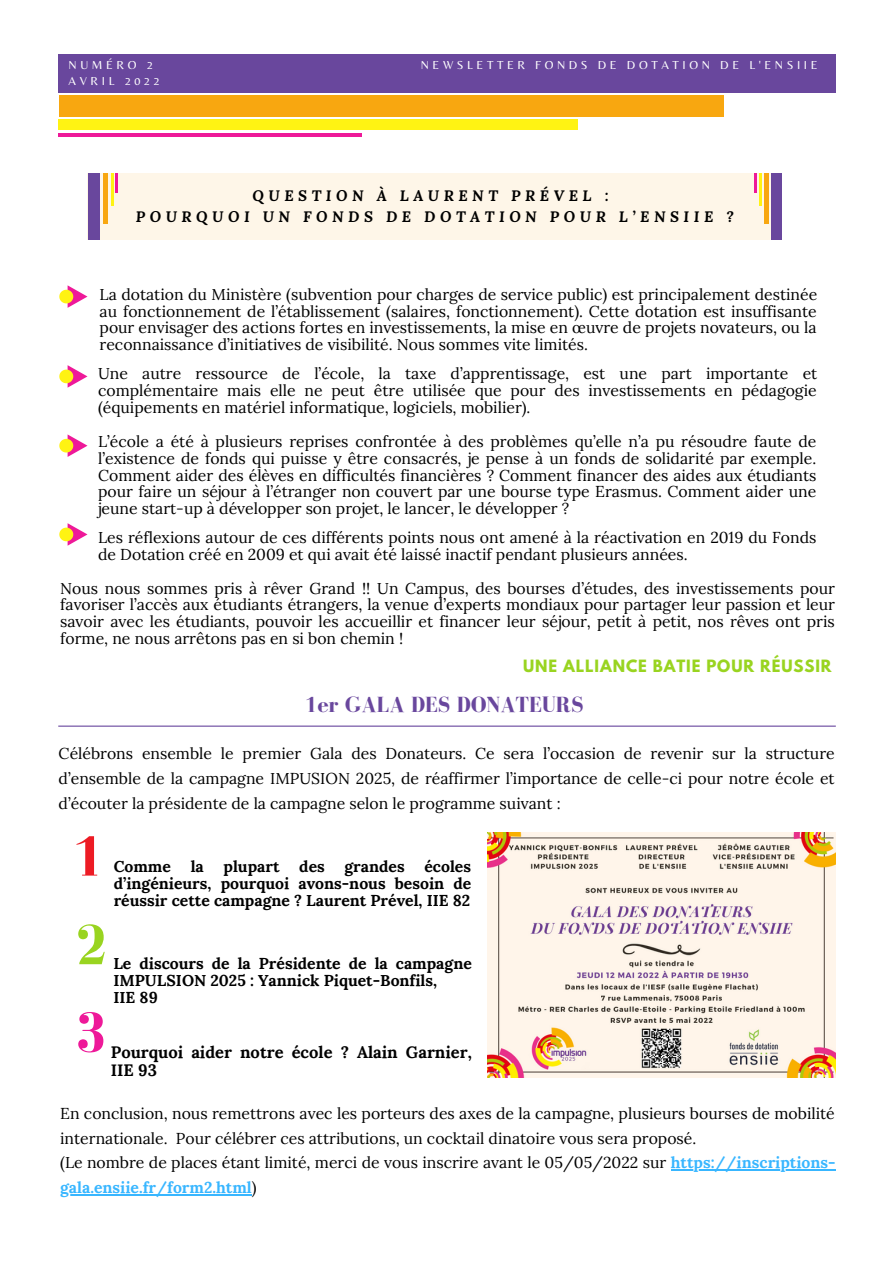
<style>
.page{position:relative;width:894px;height:1264px;background:#fff}
.page>*{position:absolute;margin:0;border:0;box-sizing:border-box;transform-origin:0 0}
.t1{font:700 58.5px "Bodoni FLF";color:#ed1b24}
.t2{font:700 58.5px "Bodoni FLF";color:#99d420}
.t3{font:700 58.5px "Bodoni FLF";color:#ee1999}
.t4{font:700 22.5px "Bodoni FLF";color:#69479d}
.t5{font:700 16.5px/18px "Lora";color:#000}
.t6{font:15.75px/17px "Lora";color:#000;text-align:justify}
.t7{font:700 15.75px/17px "Lora";color:#000;text-align:justify}
.t8{font:italic 700 15px "Lora";letter-spacing:.3em;color:#000}
.t9{font:700 15px "League Spartan";letter-spacing:.06em;color:#99d420}
.t10{font:12px "Belleza";letter-spacing:.3em;color:#fff}
.s1{font-weight:700;color:#38b6ff}
</style>
<div class="page">
<div style="left:88px;top:173px;width:693px;height:67px;background:#fef6e8"></div>
<div style="left:59px;top:54px;width:776px;height:38px;background:#69479d"></div>
<div style="left:59px;top:95px;width:664px;height:22px;background:#f8a710"></div>
<div style="left:59px;top:120px;width:519px;height:10px;background:#fff313"></div>
<hr style="left:59px;top:133px;width:302px;height:3px;background:#ee1999">
<div style="left:103px;top:173px;width:5px;height:51px;background:#f8a710"></div>
<hr style="left:111px;top:173px;width:3px;height:33px;background:#fff313">
<svg style="left:116px;top:173px;width:2px;height:19px"></svg>
<div style="left:88px;top:173px;width:11px;height:67px;background:#69479d"></div>
<hr style="left:764px;top:173px;width:4px;height:51px;background:#f8a710">
<hr style="left:759px;top:173px;width:2px;height:33px;background:#fff313">
<svg style="left:754px;top:174px;width:2px;height:19px"></svg>
<div style="left:771px;top:173px;width:10px;height:67px;background:#69479d"></div>
<svg style="left:59px;top:285px;width:28px;height:23px"></svg>
<img style="left:487px;top:832px;width:348px;height:245px">
<svg style="left:59px;top:365px;width:28px;height:22px"></svg>
<svg style="left:59px;top:434px;width:28px;height:23px"></svg>
<svg style="left:59px;top:523px;width:28px;height:22px"></svg>
<hr style="left:670px;top:1169px;width:165px;height:1px;background:#38b6ff">
<hr style="left:60px;top:1194px;width:192px;height:1px;background:#38b6ff">
<hr style="left:58px;top:725px;width:777px;height:1px;background:#69479d">
<p class="t10" style="left:69px;top:58px;width:86px">NUMÉRO 2</p>
<p class="t10" style="left:420px;top:58px;width:398px">NEWSLETTER FONDS DE DOTATION DE L'ENSIIE</p>
<p class="t10" style="left:69px;top:74px;width:92px">AVRIL 2022</p>
<p class="t8" style="left:252px;top:185px;width:357px">QUESTION À LAURENT PRÉVEL :</p>
<p class="t8" style="left:136px;top:207px;width:599px">POURQUOI UN FONDS DE DOTATION POUR L’ENSIIE ?</p>
<p class="t6" style="left:100px;top:285px;width:719px">La dotation du Ministère (subvention pour charges de service public) est principalement destinée au fonctionnement de l’établissement (salaires, fonctionnement). Cette dotation est insuffisante pour envisager des actions fortes en investissements, la mise en œuvre de projets novateurs, ou la reconnaissance d’initiatives de visibilité. Nous sommes vite limités.</p>
<p class="t6" style="left:98px;top:365px;width:720px">Une autre ressource de l’école, la taxe d’apprentissage, est une part importante et complémentaire mais elle ne peut être utilisée que pour des investissements en pédagogie (équipements en matériel informatique, logiciels, mobilier).</p>
<p class="t6" style="left:98px;top:432px;width:719px">L’école a été à plusieurs reprises confrontée à des problèmes qu’elle n’a pu résoudre faute de l’existence de fonds qui puisse y être consacrés, je pense à un fonds de solidarité par exemple.<br>Comment aider des élèves en difficultés financières ? Comment financer des aides aux étudiants pour faire un séjour à l’étranger non couvert par une bourse type Erasmus. Comment aider une jeune start-up à développer son projet, le lancer, le développer ?</p>
<p class="t6" style="left:98px;top:528px;width:719px">Les réflexions autour de ces différents points nous ont amené à la réactivation en 2019 du Fonds de Dotation créé en 2009 et qui avait été laissé inactif pendant plusieurs années.</p>
<p class="t6" style="left:60px;top:579px;width:776px">Nous nous sommes pris à rêver Grand !! Un Campus, des bourses d’études, des investissements pour favoriser l’accès aux étudiants étrangers, la venue d’experts mondiaux pour partager leur passion et leur savoir avec les étudiants, pouvoir les accueillir et financer leur séjour, petit à petit, nos rêves ont pris forme, ne nous arrêtons pas en si bon chemin !</p>
<p class="t9" style="left:523px;top:659px;width:310px">UNE ALLIANCE BATIE POUR RÉUSSIR</p>
<p class="t4" style="left:304px;top:692px;width:280px">1er GALA DES DONATEURS</p>
<p class="t6" style="left:59px;top:741px;width:777px;line-height:24.8px">Célébrons ensemble le premier Gala des Donateurs. Ce sera l’occasion de revenir sur la structure d’ensemble de la campagne IMPUSION 2025, de réaffirmer l’importance de celle-ci pour notre école et d’écouter la présidente de la campagne selon le programme suivant :</p>
<p class="t1" style="left:71px;top:824px;width:36px">1</p>
<p class="t2" style="left:73px;top:913px;width:36px">2</p>
<p class="t7" style="left:114px;top:857px;width:359px">Comme la plupart des grandes écoles d’ingénieurs, pourquoi avons-nous besoin de réussir cette campagne ? Laurent Prével, IIE 82</p>
<p class="t7" style="left:113px;top:955px;width:360px">Le discours de la Présidente de la campagne<br>IMPULSION 2025 : Yannick Piquet-Bonfils,</p>
<p class="t7" style="left:113px;top:988px;width:46px">IIE 89</p>
<p class="t3" style="left:73px;top:1000px;width:36px">3</p>
<p class="t5" style="left:111px;top:1043px;width:362px">Pourquoi aider notre école ? Alain Garnier,<br>IIE 93</p>
<p class="t6" style="left:60px;top:1100px;width:776px;line-height:24.8px">En conclusion, nous remettrons avec les porteurs des axes de la campagne, plusieurs bourses de mobilité internationale. Pour célébrer ces attributions, un cocktail dinatoire vous sera proposé.</p>
<p class="t6" style="left:60px;top:1150px;width:776px;line-height:24.8px">(Le nombre de places étant limité, merci de vous inscrire avant le 05/05/2022 sur <span class="s1">https://inscriptions&shy;gala.ensiie.fr/form2.html</span>)</p>
</div>
